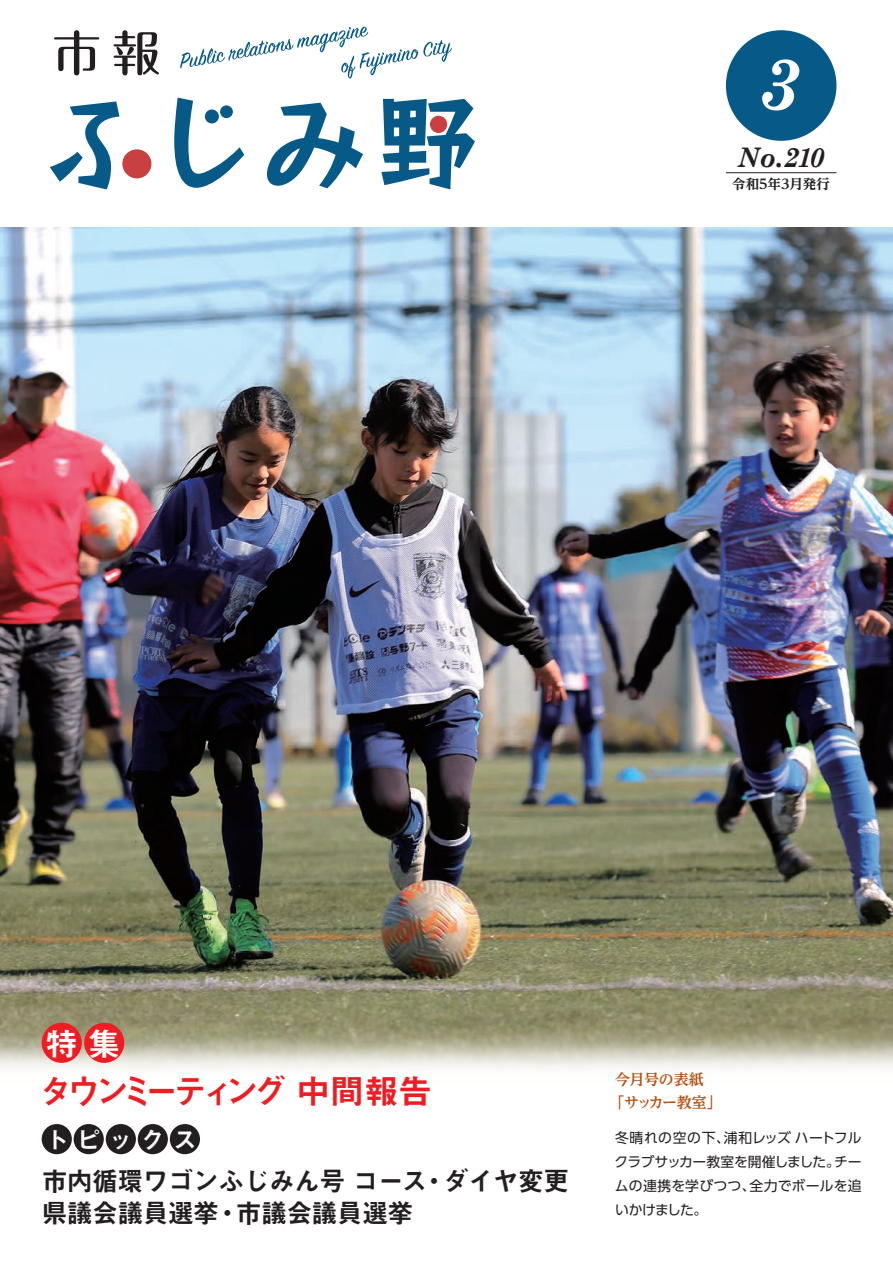
<style>
.page{position:relative;width:893px;height:1263px;background:#fff}
.page>*{position:absolute;margin:0;border:0;box-sizing:border-box;transform-origin:0 0}
.t1{font:italic 700 72px "Century Schoolbook";color:#fff}
.t2{font:34.05px "Midashi Go Pro MB31";letter-spacing:-.165em;color:#ee1d23}
.t3{font:32.55px "Midashi Go Pro MB31";color:#fff}
.t4{font:italic 700 27px "Century Schoolbook";color:#231f20}
.t5{font:26.55px/32px "Midashi Go Pro MB31";letter-spacing:-.03em;color:#231f20}
.t6{font:24.45px "Midashi Go Pro MB31";letter-spacing:.31em;color:#fff}
.t7{font:700 15px/22.5px "UD Reimin Pro";letter-spacing:-.03em;color:#b45212}
.t8{font:13.8px/24px "UD Shin Go Pro";letter-spacing:.005em;color:#231f20;text-align:justify}
.t9{font:700 expanded 13.5px "UD Reimin Pro";color:#231f20}
</style>
<div class="page">
<img style="left:0;top:227px;width:893px;height:769px">
<svg style="left:54px;top:30px;width:45px;height:45px"></svg>
<svg style="left:114px;top:30px;width:45px;height:45px"></svg>
<svg style="left:50px;top:101px;width:69px;height:88px"></svg>
<div style="left:122px;top:149px;width:29px;height:29px;background:#c94041;border-radius:50%"></div>
<svg style="left:174px;top:98px;width:70px;height:90px"></svg>
<svg style="left:267px;top:103px;width:96px;height:85px"></svg>
<svg style="left:381px;top:99px;width:94px;height:90px"></svg>
<hr style="left:726px;top:172px;width:110px;height:1px;background:#231f20">
<svg style="left:180px;top:26px;width:272px;height:53px"></svg>
<div style="left:726px;top:30px;width:110px;height:111px;background:#075a88;border-radius:50%"></div>
<img style="left:0;top:996px;width:893px;height:159px">
<div style="left:42px;top:1023px;width:40px;height:40px;background:#ee1d23;border-radius:50%"></div>
<div style="left:84px;top:1023px;width:40px;height:40px;background:#ee1d23;border-radius:50%"></div>
<div style="left:42px;top:1124px;width:30px;height:30px;background:#231f20;border-radius:50%"></div>
<div style="left:74px;top:1124px;width:30px;height:30px;background:#231f20;border-radius:50%"></div>
<div style="left:106px;top:1124px;width:30px;height:30px;background:#231f20;border-radius:50%"></div>
<div style="left:138px;top:1124px;width:30px;height:30px;background:#231f20;border-radius:50%"></div>
<div style="left:170px;top:1124px;width:30px;height:30px;background:#231f20;border-radius:50%"></div>
<h1 class="t1" style="left:757px;top:39px;width:43px">3</h1>
<h3 class="t4" style="left:737px;top:140px;width:89px">No.210</h3>
<p class="t9" style="left:732px;top:173px;width:99px">令和5年3月発行</p>
<h3 class="t3" style="left:45px;top:1017px;width:77px">特集</h3>
<h2 class="t2" style="left:39px;top:1064px;width:395px">タウンミーティング 中間報告</h2>
<h3 class="t6" style="left:45px;top:1120px;width:154px">トピックス</h3>
<h3 class="t5" style="left:42px;top:1161px;width:529px">市内循環ワゴンふじみん号コース・ダイヤ変更県議会議員選挙・市議会議員選挙</h3>
<p class="t7" style="left:610px;top:1068px;width:114px;text-indent:6px">今月号の表紙「サッカー教室」</p>
<p class="t8" style="left:614px;top:1125px;width:249px">冬晴れの空の下、浦和レッズハートフルクラブサッカー教室を開催しました。チームの連携を学びつつ、全力でボールを追いかけました。</p>
</div>
